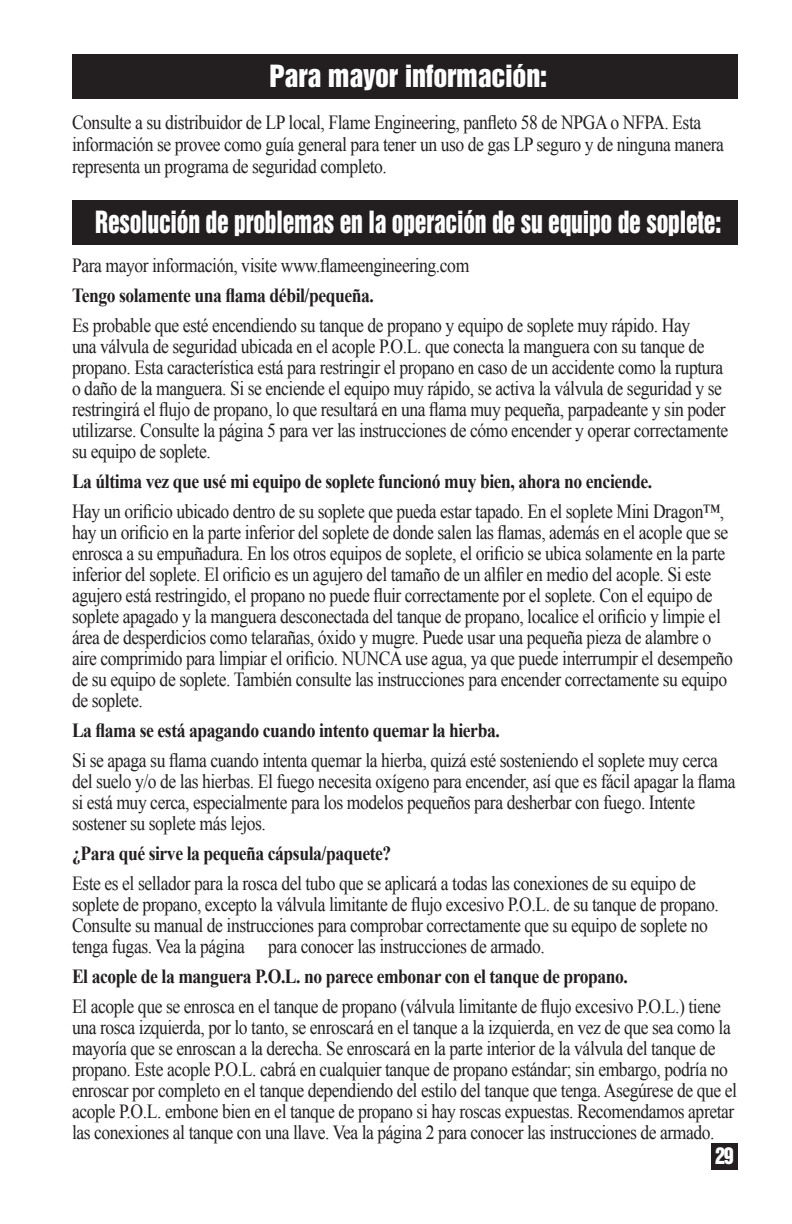
<style>
.page{position:relative;width:792px;height:1224px;background:#fff}
.page>*{position:absolute;margin:0;border:0;box-sizing:border-box;transform-origin:0 0}
.t1{font:28px "Helvetica Inserat";letter-spacing:-.01em;color:#fff;scale:.84 1}
.t2{font:28px "Helvetica Inserat";letter-spacing:-.01em;color:#fff}
.t3{font:21px "Helvetica Inserat";color:#fff;scale:.95 1}
.t4{font:20px/21px "Times New Roman";letter-spacing:-.025em;color:#231f20;scale:.88 1}
.t5{font:700 20px "Times New Roman";letter-spacing:-.025em;color:#231f20;scale:.88 1}
</style>
<div class="page">
<div style="left:711px;top:1143px;width:27px;height:27px;background:#231f20"></div>
<div style="left:72px;top:54px;width:666px;height:45px;background:#231f20"></div>
<div style="left:72px;top:200px;width:666px;height:45px;background:#231f20"></div>
<h1 class="t2" style="left:269px;top:59px;width:279px">Para mayor información:</h1>
<p class="t4" style="left:72px;top:111px;width:742px;line-height:22px">Consulte a su distribuidor de LP local, Flame Engineering, panfleto 58 de NPGA o NFPA. Esta información se provee como guía general para tener un uso de gas LP seguro y de ninguna manera representa un programa de seguridad completo.</p>
<h1 class="t1" style="left:95px;top:205px;width:747px">Resolución de problemas en la operación de su equipo de soplete:</h1>
<p class="t4" style="left:72px;top:255px;width:453px">Para mayor información, visite www.flameengineering.com</p>
<p class="t5" style="left:72px;top:282px;width:345px">Tengo solamente una flama débil/pequeña.</p>
<p class="t4" style="left:72px;top:315px;width:747px">Es probable que esté encendiendo su tanque de propano y equipo de soplete muy rápido. Hay<br>una válvula de seguridad ubicada en el acople P.O.L. que conecta la manguera con su tanque de propano. Esta característica está para restringir el propano en caso de un accidente como la ruptura o daño de la manguera. Si se enciende el equipo muy rápido, se activa la válvula de seguridad y se restringirá el flujo de propano, lo que resultará en una flama muy pequeña, parpadeante y sin poder utilizarse. Consulte la página 5 para ver las instrucciones de cómo encender y operar correctamente su equipo de soplete.</p>
<p class="t5" style="left:72px;top:468px;width:661px">La última vez que usé mi equipo de soplete funcionó muy bien, ahora no enciende.</p>
<p class="t4" style="left:72px;top:501px;width:753px">Hay un orificio ubicado dentro de su soplete que pueda estar tapado. En el soplete Mini Dragon™, hay un orificio en la parte inferior del soplete de donde salen las flamas, además en el acople que se enrosca a su empuñadura. En los otros equipos de soplete, el orificio se ubica solamente en la parte inferior del soplete. El orificio es un agujero del tamaño de un alfiler en medio del acople. Si este agujero está restringido, el propano no puede fluir correctamente por el soplete. Con el equipo de soplete apagado y la manguera desconectada del tanque de propano, localice el orificio y limpie el área de desperdicios como telarañas, óxido y mugre. Puede usar una pequeña pieza de alambre o aire comprimido para limpiar el orificio. NUNCA use agua, ya que puede interrumpir el desempeño de su equipo de soplete. También consulte las instrucciones para encender correctamente su equipo de soplete.</p>
<p class="t5" style="left:72px;top:717px;width:488px">La flama se está apagando cuando intento quemar la hierba.</p>
<p class="t4" style="left:72px;top:750px;width:756px">Si se apaga su flama cuando intenta quemar la hierba, quizá esté sosteniendo el soplete muy cerca del suelo y/o de las hierbas. El fuego necesita oxígeno para encender, así que es fácil apagar la flama si está muy cerca, especialmente para los modelos pequeños para desherbar con fuego. Intente sostener su soplete más lejos.</p>
<p class="t5" style="left:72px;top:840px;width:364px">¿Para qué sirve la pequeña cápsula/paquete?</p>
<p class="t4" style="left:72px;top:873px;width:737px">Este es el sellador para la rosca del tubo que se aplicará a todas las conexiones de su equipo de soplete de propano, excepto la válvula limitante de flujo excesivo P.O.L. de su tanque de propano.<br>Consulte su manual de instrucciones para comprobar correctamente que su equipo de soplete no tenga fugas. Vea la página para conocer las instrucciones de armado.</p>
<p class="t5" style="left:72px;top:963px;width:633px">El acople de la manguera P.O.L. no parece embonar con el tanque de propano.</p>
<p class="t4" style="left:72px;top:996px;width:757px">El acople que se enrosca en el tanque de propano (válvula limitante de flujo excesivo P.O.L.) tiene una rosca izquierda, por lo tanto, se enroscará en el tanque a la izquierda, en vez de que sea como la mayoría que se enroscan a la derecha. Se enroscará en la parte interior de la válvula del tanque de propano. Este acople P.O.L. cabrá en cualquier tanque de propano estándar; sin embargo, podría no enroscar por completo en el tanque dependiendo del estilo del tanque que tenga. Asegúrese de que el acople P.O.L. embone bien en el tanque de propano si hay roscas expuestas. Recomendamos apretar las conexiones al tanque con una llave. Vea la página 2 para conocer las instrucciones de armado.</p>
<p class="t3" style="left:715px;top:1143px;width:21px">29</p>
</div>
